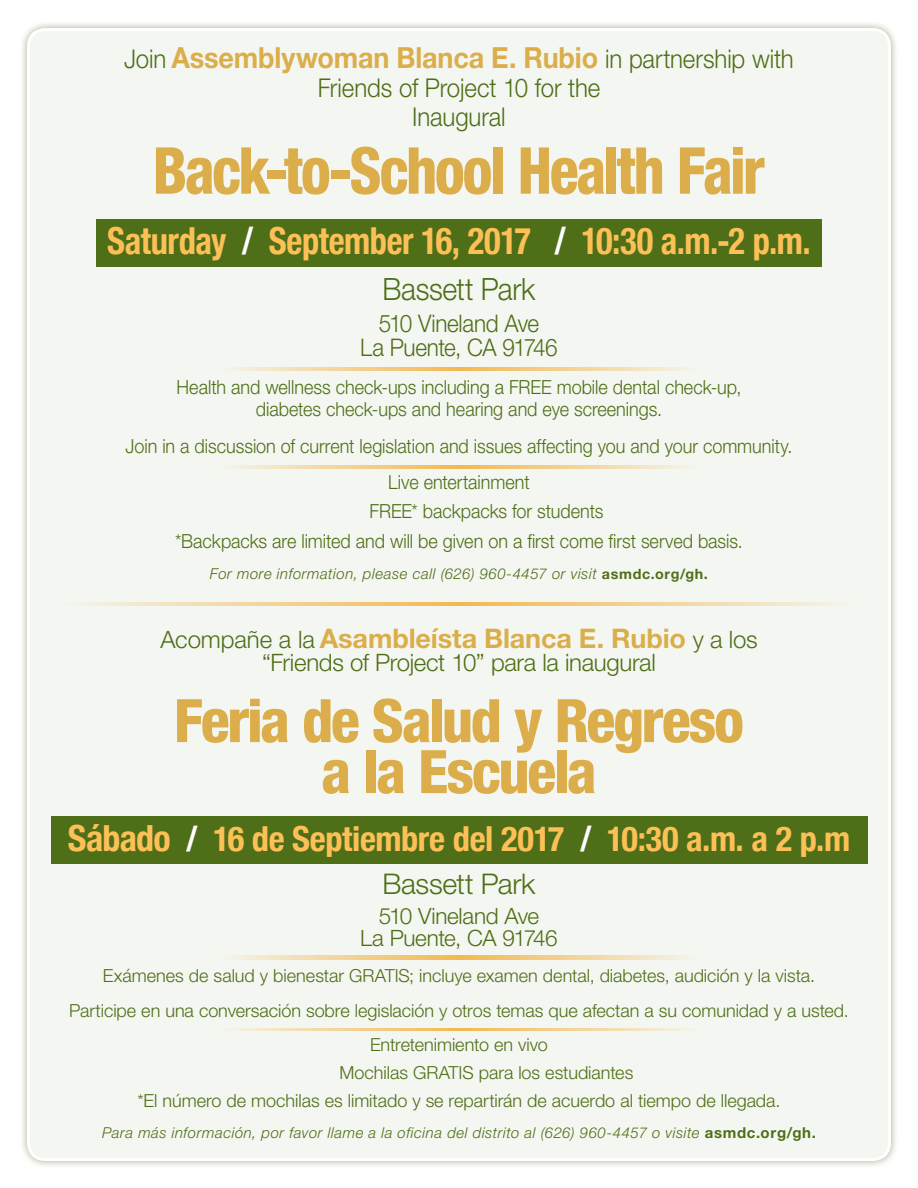
<style>
.page{position:relative;width:918px;height:1188px;background:#fff}
.page>*{position:absolute;margin:0;border:0;box-sizing:border-box;transform-origin:0 0}
.t1{font:800 condensed 64.8px "Helvetica Neue LT Pro";letter-spacing:-.04em;color:#dcae4b;scale:.93 1}
.t2{font:800 condensed 60px/51px "Helvetica Neue LT Pro";letter-spacing:-.04em;color:#dcae4b;text-align:center}
.t3{font:700 condensed 37.2px "Helvetica Neue";letter-spacing:-.015em;color:#fdc056;scale:.93 1}
.t4{font:700 condensed 34.5px "Helvetica Neue";letter-spacing:-.015em;color:#fdc056}
.t5{font:300 30.75px "Helvetica Neue LT Pro";letter-spacing:-.015em;color:#4e6e17;scale:.93 1}
.t6{font:700 29.1px "Helvetica Neue LT Pro";letter-spacing:-.005em;color:#dcae4b;scale:.93 1}
.t7{font:300 28.5px "Helvetica Neue LT Pro";letter-spacing:-.015em;color:#4e6e17}
.t8{font:700 27px "Helvetica Neue LT Pro";letter-spacing:-.005em;color:#dcae4b}
.t9{font:300 25.95px/29.1px "Helvetica Neue LT Pro";letter-spacing:-.005em;color:#4e6e17;text-align:center;scale:.93 1}
.t10{font:300 24.3px "Helvetica Neue LT Pro";letter-spacing:-.02em;color:#4e6e17;scale:.93 1}
.t11{font:300 24px "Helvetica Neue LT Pro";letter-spacing:-.015em;color:#4e6e17}
.t12{font:300 22.5px "Helvetica Neue LT Pro";letter-spacing:-.02em;color:#4e6e17}
.t13{font:300 19.5px/22.6px "Helvetica Neue LT Pro";color:#4e6e17;text-align:center;scale:.93 1}
.t14{font:300 18px "Helvetica Neue LT Pro";color:#4e6e17}
.t15{font:italic 300 15px "Helvetica Neue LT Pro";letter-spacing:.035em;color:#4e6e17}
.s1{font-weight:300;font-size:25.95px;color:#4e6e17}
.s2{color:#fff}
.s3{font-weight:700;font-style:normal;font-size:14.25px}
.s4{font-weight:700;font-style:normal}
.s5{font-weight:300;font-size:24px;color:#4e6e17}
.s6{font-size:36px}
</style>
<div class="page">
<div style="left:19px;top:20px;width:880px;height:1149px;background:#515713;opacity:.5"></div>
<div style="left:28px;top:30px;width:861px;height:1130px;background:#f4f7f1;border-radius:17px"></div>
<div style="left:96px;top:219px;width:726px;height:48px;background:#4e6e17"></div>
<div style="left:51px;top:816px;width:816px;height:48px;background:#4e6e17"></div>
<svg style="left:232px;top:466px;width:455px;height:3px"></svg>
<svg style="left:83px;top:603px;width:753px;height:3px;background:#f2d499"></svg>
<svg style="left:232px;top:1028px;width:455px;height:3px"></svg>
<svg style="left:232px;top:367px;width:455px;height:3px"></svg>
<svg style="left:232px;top:955px;width:455px;height:5px;background:#f2d499"></svg>
<p class="t6" style="left:124px;top:39px;width:722px"><span class="s1">Join</span> Assemblywoman Blanca E. Rubio <span class="s1">in partnership with</span></p>
<p class="t9" style="left:318px;top:73px;width:305px">Friends of Project 10 for the<br>Inaugural</p>
<p class="t1" style="left:153px;top:131px;width:660px">Back-to-School Health Fair</p>
<p class="t3" style="left:107px;top:210px;width:758px">Saturday <span class="s2">/</span> September 16, 2017 <span class="s2">/</span> 10:30 a.m.-2 p.m.</p>
<p class="t5" style="left:383px;top:271px;width:166px">Bassett Park</p>
<p class="t10" style="left:379px;top:308px;width:174px">510 Vineland Ave</p>
<p class="t10" style="left:360px;top:333px;width:214px">La Puente, CA 91746</p>
<p class="t13" style="left:177px;top:375px;width:609px">Health and wellness check-ups including a FREE mobile dental check-up, diabetes check-ups and hearing and eye screenings.</p>
<p class="t13" style="left:126px;top:434px;width:719px">Join in a discussion of current legislation and issues affecting you and your community.</p>
<p class="t13" style="left:388px;top:470px;width:154px">Live entertainment</p>
<p class="t13" style="left:370px;top:500px;width:253px">FREE* backpacks for students</p>
<p class="t13" style="left:175px;top:529px;width:612px">*Backpacks are limited and will be given on a first come first served basis.</p>
<p class="t15" style="left:210px;top:565px;width:500px">For more information, please call (626) 960-4457 or visit <span class="s3">asmdc.org/gh</span><span class="s4">.</span></p>
<p class="t8" style="left:160px;top:622px;width:599px"><span class="s5">Acompañe a la</span> Asambleísta Blanca E. Rubio <span class="s5">y a los</span></p>
<p class="t11" style="left:262px;top:648px;width:395px">“Friends of Project 10” para la inaugural</p>
<p class="t2" style="left:174px;top:694px;width:572px">Feria de Salud y Regreso a la Escuela</p>
<p class="t4" style="left:68px;top:810px;width:784px"><span class="s6">Sábado</span> <span class="s2">/</span> 16 de Septiembre del 2017 <span class="s2">/</span> 10:30 a.m. a 2 p.m</p>
<p class="t7" style="left:383px;top:867px;width:154px">Bassett Park</p>
<p class="t12" style="left:379px;top:902px;width:162px">510 Vineland Ave</p>
<p class="t12" style="left:360px;top:924px;width:199px">La Puente, CA 91746</p>
<p class="t14" style="left:103px;top:965px;width:714px">Exámenes de salud y bienestar GRATIS; incluye examen dental, diabetes, audición y la vista.</p>
<p class="t14" style="left:69px;top:999px;width:781px">Participe en una conversación sobre legislación y otros temas que afectan a su comunidad y a usted.</p>
<p class="t14" style="left:370px;top:1034px;width:179px">Entretenimiento en vivo</p>
<p class="t14" style="left:340px;top:1061px;width:295px">Mochilas GRATIS para los estudiantes</p>
<p class="t14" style="left:137px;top:1089px;width:645px">*El número de mochilas es limitado y se repartirán de acuerdo al tiempo de llegada.</p>
<p class="t15" style="left:102px;top:1124px;width:715px">Para más información, por favor llame a la oficina del distrito al (626) 960-4457 o visite <span class="s4">asmdc.org/gh.</span></p>
</div>
